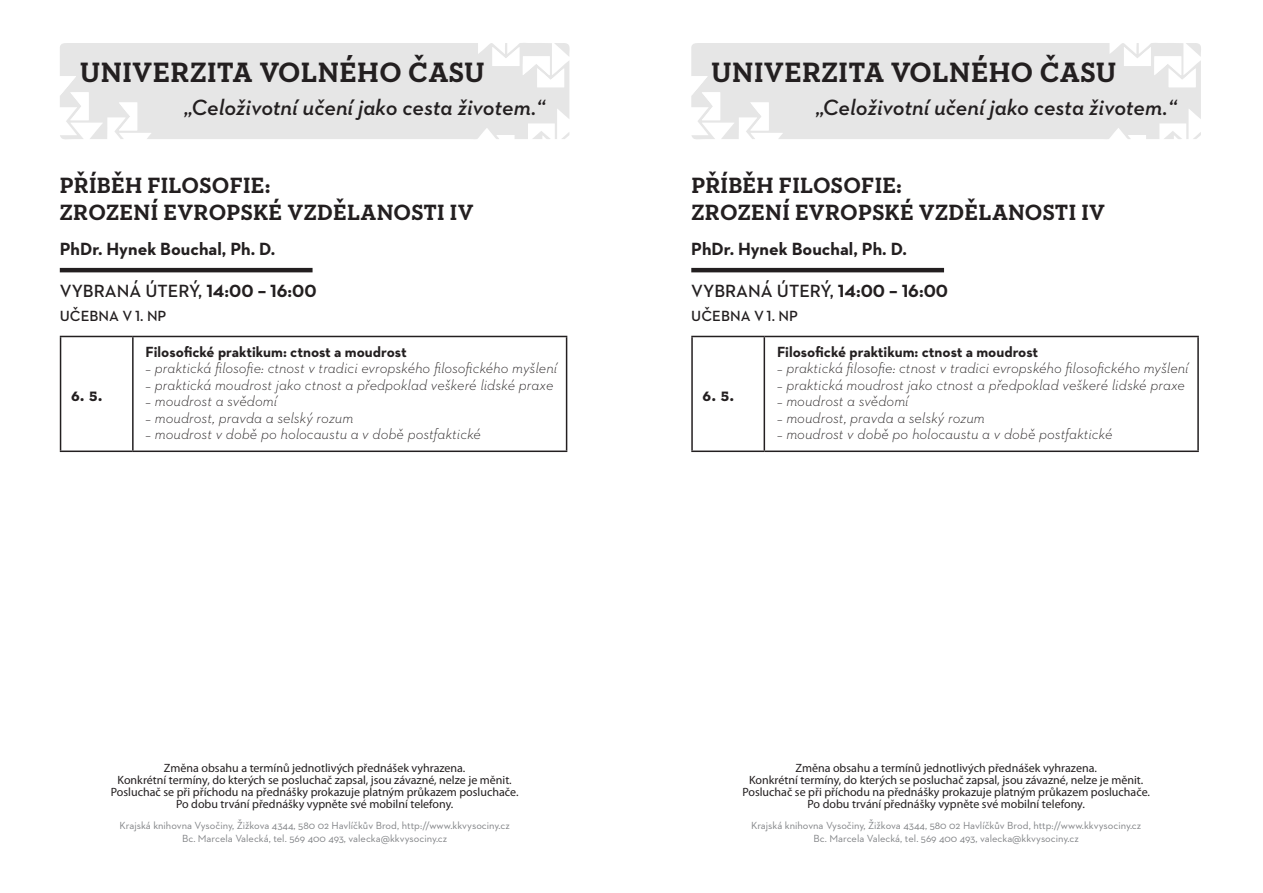
<style>
.page{position:relative;width:1263px;height:893px;background:#fff}
.page>*{position:absolute;margin:0;border:0;box-sizing:border-box;transform-origin:0 0}
.t1{font:700 28.5px "Neutraface Slab Text";letter-spacing:.01em;color:#231f20}
.t2{font:700 22.5px "Neutraface Slab Text";letter-spacing:.01em;color:#231f20}
.t3{font:italic 600 22.5px "Neutraface 2 Text";color:#231f20}
.t4{font:600 18px "Neutraface 2 Text";color:#231f20}
.t5{font:700 18px "Neutraface 2 Text";color:#231f20}
.t6{font:700 18px "Neutraface Slab Text";color:#231f20}
.t7{font:italic 300 15px "Neutraface 2 Text";color:#231f20}
.t8{font:700 15px "Neutraface 2 Text";color:#231f20}
.t9{font:600 15px "Neutraface 2 Text";color:#231f20}
.t10{font:12px "Myriad Pro";color:#231f20}
.t11{font:10.5px/12.6px "Neutraface 2 Text";color:#808285;text-align:center}
.s1{font-weight:700}
</style>
<div class="page">
<div style="left:691px;top:43px;width:510px;height:96px;background:#e6e6e6"></div>
<svg style="left:1124px;top:43px;width:77px;height:44px"></svg>
<svg style="left:691px;top:76px;width:29px;height:44px"></svg>
<svg style="left:750px;top:102px;width:19px;height:28px"></svg>
<svg style="left:1163px;top:131px;width:19px;height:8px"></svg>
<svg style="left:1193px;top:132px;width:8px;height:7px"></svg>
<div style="left:60px;top:43px;width:509px;height:96px;background:#e6e6e6"></div>
<svg style="left:492px;top:43px;width:78px;height:44px"></svg>
<svg style="left:60px;top:76px;width:29px;height:44px"></svg>
<svg style="left:119px;top:102px;width:18px;height:28px"></svg>
<svg style="left:532px;top:131px;width:19px;height:8px"></svg>
<svg style="left:561px;top:132px;width:9px;height:7px"></svg>
<hr style="left:60px;top:268px;width:253px;height:4px;background:#231f20">
<hr style="left:691px;top:268px;width:253px;height:4px;background:#231f20">
<hr style="left:60px;top:336px;width:73px;height:1px;background:#231f20">
<hr style="left:60px;top:337px;width:1px;height:114px;background:#231f20">
<hr style="left:133px;top:336px;width:434px;height:1px;background:#231f20">
<hr style="left:132px;top:337px;width:2px;height:114px;background:#231f20">
<hr style="left:566px;top:337px;width:1px;height:114px;background:#231f20">
<hr style="left:60px;top:451px;width:73px;height:1px;background:#231f20">
<hr style="left:133px;top:451px;width:434px;height:1px;background:#231f20">
<hr style="left:691px;top:336px;width:73px;height:1px;background:#231f20">
<hr style="left:691px;top:337px;width:2px;height:114px;background:#231f20">
<hr style="left:764px;top:336px;width:435px;height:1px;background:#231f20">
<hr style="left:763px;top:337px;width:2px;height:114px;background:#231f20">
<hr style="left:1197px;top:337px;width:2px;height:114px;background:#231f20">
<hr style="left:691px;top:451px;width:73px;height:1px;background:#231f20">
<hr style="left:764px;top:451px;width:435px;height:1px;background:#231f20">
<h1 class="t1" style="left:80px;top:54px;width:407px">UNIVERZITA VOLNÉHO ČASU</h1>
<h1 class="t1" style="left:711px;top:54px;width:407px">UNIVERZITA VOLNÉHO ČASU</h1>
<h2 class="t3" style="left:184px;top:93px;width:362px">„Celoživotní učení jako cesta životem.“</h2>
<h2 class="t3" style="left:816px;top:93px;width:362px">„Celoživotní učení jako cesta životem.“</h2>
<p class="t2" style="left:60px;top:171px;width:212px">PŘÍBĚH FILOSOFIE:</p>
<p class="t2" style="left:60px;top:198px;width:415px">ZROZENÍ EVROPSKÉ VZDĚLANOSTI IV</p>
<p class="t5" style="left:60px;top:237px;width:217px">PhDr. Hynek Bouchal, Ph. D.</p>
<p class="t4" style="left:60px;top:279px;width:258px">VYBRANÁ ÚTERÝ, <span class="s1">14:00 – 16:00</span></p>
<p class="t9" style="left:60px;top:306px;width:108px">UČEBNA V 1. NP</p>
<p class="t6" style="left:71px;top:383px;width:33px">6. 5.</p>
<p class="t8" style="left:146px;top:342px;width:263px">Filosofické praktikum: ctnost a moudrost</p>
<p class="t7" style="left:146px;top:359px;width:413px">– praktická filosofie: ctnost v tradici evropského filosofického myšlení</p>
<p class="t7" style="left:146px;top:375px;width:409px">– praktická moudrost jako ctnost a předpoklad veškeré lidské praxe</p>
<p class="t7" style="left:146px;top:392px;width:133px">– moudrost a svědomí</p>
<p class="t7" style="left:146px;top:408px;width:209px">– moudrost, pravda a selský rozum</p>
<p class="t7" style="left:146px;top:425px;width:337px">– moudrost v době po holocaustu a v době postfaktické</p>
<p class="t10" style="left:164px;top:760px;width:303px">Změna obsahu a termínů jednotlivých přednášek vyhrazena.</p>
<p class="t10" style="left:118px;top:772px;width:396px">Konkrétní termíny, do kterých se posluchač zapsal, jsou závazné, nelze je měnit.</p>
<p class="t10" style="left:111px;top:784px;width:409px">Posluchač se při příchodu na přednášky prokazuje platným průkazem posluchače.</p>
<p class="t10" style="left:176px;top:796px;width:279px">Po dobu trvání přednášky vypněte své mobilní telefony.</p>
<p class="t2" style="left:691px;top:171px;width:212px">PŘÍBĚH FILOSOFIE:</p>
<p class="t2" style="left:691px;top:198px;width:415px">ZROZENÍ EVROPSKÉ VZDĚLANOSTI IV</p>
<p class="t5" style="left:691px;top:237px;width:217px">PhDr. Hynek Bouchal, Ph. D.</p>
<p class="t4" style="left:691px;top:279px;width:258px">VYBRANÁ ÚTERÝ, <span class="s1">14:00 – 16:00</span></p>
<p class="t9" style="left:691px;top:306px;width:108px">UČEBNA V 1. NP</p>
<p class="t6" style="left:702px;top:383px;width:33px">6. 5.</p>
<p class="t8" style="left:777px;top:342px;width:263px">Filosofické praktikum: ctnost a moudrost</p>
<p class="t7" style="left:777px;top:359px;width:413px">– praktická filosofie: ctnost v tradici evropského filosofického myšlení</p>
<p class="t7" style="left:777px;top:375px;width:409px">– praktická moudrost jako ctnost a předpoklad veškeré lidské praxe</p>
<p class="t7" style="left:777px;top:392px;width:133px">– moudrost a svědomí</p>
<p class="t7" style="left:777px;top:408px;width:209px">– moudrost, pravda a selský rozum</p>
<p class="t7" style="left:777px;top:425px;width:337px">– moudrost v době po holocaustu a v době postfaktické</p>
<p class="t10" style="left:795px;top:760px;width:303px">Změna obsahu a termínů jednotlivých přednášek vyhrazena.</p>
<p class="t10" style="left:749px;top:772px;width:396px">Konkrétní termíny, do kterých se posluchač zapsal, jsou závazné, nelze je měnit.</p>
<p class="t10" style="left:742px;top:784px;width:409px">Posluchač se při příchodu na přednášky prokazuje platným průkazem posluchače.</p>
<p class="t10" style="left:807px;top:796px;width:279px">Po dobu trvání přednášky vypněte své mobilní telefony.</p>
<p class="t11" style="left:120px;top:819px;width:392px">Krajská knihovna Vysočiny, Žižkova 4344, 580 02 Havlíčkův Brod, http://www.kkvysociny.cz<br>Bc. Marcela Valecká, tel. 569 400 493, valecka@kkvysociny.cz</p>
<p class="t11" style="left:751px;top:819px;width:392px">Krajská knihovna Vysočiny, Žižkova 4344, 580 02 Havlíčkův Brod, http://www.kkvysociny.cz<br>Bc. Marcela Valecká, tel. 569 400 493, valecka@kkvysociny.cz</p>
</div>
